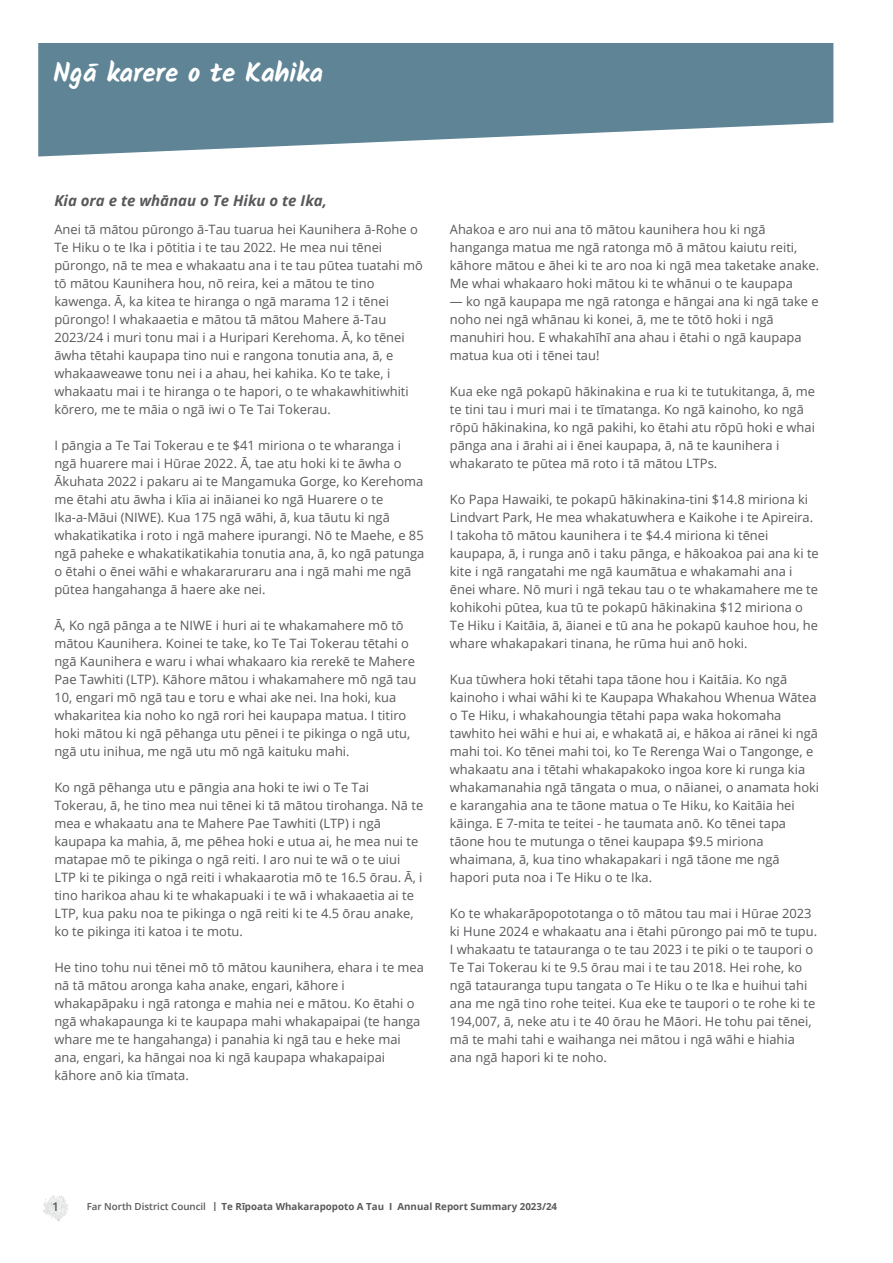
<style>
.page{position:relative;width:893px;height:1263px;background:#fff}
.page>*{position:absolute;margin:0;border:0;box-sizing:border-box;transform-origin:0 0}
.t1{font:700 27px "Kalam";letter-spacing:-.01em;color:#fff}
.t2{font:italic 700 15px "Open Sans";color:#58595b}
.t3{font:12.9px/18px "Open Sans";color:#58595b}
.t4{font:600 12px "Open Sans";color:#58595b}
.t5{font:700 9.75px "Open Sans";color:#58595b}
.s1{font-weight:600}
.s2{font-weight:600;font-size:12.45px}
</style>
<div class="page">
<svg style="left:38px;top:43px;width:795px;height:114px;background:#7696a5"></svg>
<img style="left:43px;top:1195px;width:25px;height:27px">
<h1 class="t1" style="left:53px;top:56px;width:271px">Ngā karere o te Kahika</h1>
<p class="t2" style="left:54px;top:190px;width:274px">Kia ora e te whānau o Te Hiku o te Ika,</p>
<p class="t3" style="left:54px;top:220px;width:370px">Anei tā mātou pūrongo ā-Tau tuarua hei Kaunihera ā-Rohe o Te Hiku o te Ika i pōtitia i te tau 2022. He mea nui tēnei pūrongo, nā te mea e whakaatu ana i te tau pūtea tuatahi mō tō mātou Kaunihera hou, nō reira, kei a mātou te tino kawenga. Ā, ka kitea te hiranga o ngā marama 12 i tēnei pūrongo! I whakaaetia e mātou tā mātou Mahere ā-Tau 2023/24 i muri tonu mai i a Huripari Kerehoma. Ā, ko tēnei āwha tētahi kaupapa tino nui e rangona tonutia ana, ā, e whakaaweawe tonu nei i a ahau, hei kahika. Ko te take, i whakaatu mai i te hiranga o te hapori, o te whakawhitiwhiti kōrero, me te māia o ngā iwi o Te Tai Tokerau.</p>
<p class="t3" style="left:54px;top:436px;width:371px">I pāngia a Te Tai Tokerau e te $41 miriona o te wharanga i ngā huarere mai i Hūrae 2022. Ā, tae atu hoki ki te āwha o Ākuhata 2022 i pakaru ai te Mangamuka Gorge, ko Kerehoma me ētahi atu āwha i kīia ai ināianei ko ngā Huarere o te Ika-a-Māui (NIWE). Kua 175 ngā wāhi, ā, kua tāutu ki ngā whakatikatika i roto i ngā mahere ipurangi. Nō te Maehe, e 85 ngā paheke e whakatikatikahia tonutia ana, ā, ko ngā patunga o ētahi o ēnei wāhi e whakararuraru ana i ngā mahi me ngā pūtea hangahanga ā haere ake nei.</p>
<p class="t3" style="left:54px;top:616px;width:363px">Ā, Ko ngā pānga a te NIWE i huri ai te whakamahere mō tō mātou Kaunihera. Koinei te take, ko Te Tai Tokerau tētahi o ngā Kaunihera e waru i whai whakaaro kia rerekē te Mahere Pae Tawhiti (LTP). Kāhore mātou i whakamahere mō ngā tau 10, engari mō ngā tau e toru e whai ake nei. Ina hoki, kua whakaritea kia noho ko ngā rori hei kaupapa matua. I titiro hoki mātou ki ngā pēhanga utu pēnei i te pikinga o ngā utu, ngā utu inihua, me ngā utu mō ngā kaituku mahi.</p>
<p class="t3" style="left:54px;top:778px;width:370px">Ko ngā pēhanga utu e pāngia ana hoki te iwi o Te Tai Tokerau, ā, he tino mea nui tēnei ki tā mātou tirohanga. Nā te mea e whakaatu ana te Mahere Pae Tawhiti (LTP) i ngā kaupapa ka mahia, ā, me pēhea hoki e utua ai, he mea nui te matapae mō te pikinga o ngā reiti. I aro nui te wā o te uiui LTP ki te pikinga o ngā reiti i whakaarotia mō te 16.5 ōrau. Ā, i tino harikoa ahau ki te whakapuaki i te wā i whakaaetia ai te LTP, kua paku noa te pikinga o ngā reiti ki te 4.5 ōrau anake, ko te pikinga iti katoa i te motu.</p>
<p class="t3" style="left:54px;top:958px;width:371px">He tino tohu nui tēnei mō tō mātou kaunihera, ehara i te mea nā tā mātou aronga kaha anake, engari, kāhore i whakapāpaku i ngā ratonga e mahia nei e mātou. Ko ētahi o ngā whakapaunga ki te kaupapa mahi whakapaipai (te hanga whare me te hangahanga) i panahia ki ngā tau e heke mai ana, engari, ka hāngai noa ki ngā kaupapa whakapaipai kāhore anō kia tīmata.</p>
<p class="t3" style="left:450px;top:220px;width:371px">Ahakoa e aro nui ana tō mātou kaunihera hou ki ngā hanganga matua me ngā ratonga mō ā mātou kaiutu reiti, kāhore mātou e āhei ki te aro noa ki ngā mea taketake anake.<br>Me whai whakaaro hoki mātou ki te whānui o te kaupapa</p>
<p class="t3" style="left:450px;top:292px;width:370px">— ko ngā kaupapa me ngā ratonga e hāngai ana ki ngā take e noho nei ngā whānau ki konei, ā, me te tōtō hoki i ngā manuhiri hou. E whakahīhī ana ahau i ētahi o ngā kaupapa matua kua oti i tēnei tau!</p>
<p class="t3" style="left:450px;top:382px;width:367px">Kua eke ngā pokapū hākinakina e rua ki te tutukitanga, ā, me te tini tau i muri mai i te tīmatanga. Ko ngā kainoho, ko ngā rōpū hākinakina, ko ngā pakihi, ko ētahi atu rōpū hoki e whai pānga ana i ārahi ai i ēnei kaupapa, ā, nā te kaunihera i whakarato te pūtea mā roto i tā mātou LTPs.</p>
<p class="t3" style="left:450px;top:490px;width:370px">Ko Papa Hawaiki, te pokapū hākinakina-tini $14.8 miriona ki Lindvart Park, He mea whakatuwhera e Kaikohe i te Apireira.<br>I takoha tō mātou kaunihera i te $4.4 miriona ki tēnei kaupapa, ā, i runga anō i taku pānga, e hākoakoa pai ana ki te kite i ngā rangatahi me ngā kaumātua e whakamahi ana i ēnei whare. Nō muri i ngā tekau tau o te whakamahere me te kohikohi pūtea, kua tū te pokapū hākinakina $12 miriona o Te Hiku i Kaitāia, ā, āianei e tū ana he pokapū kauhoe hou, he whare whakapakari tinana, he rūma hui anō hoki.</p>
<p class="t3" style="left:450px;top:670px;width:371px">Kua tūwhera hoki tētahi tapa tāone hou i Kaitāia. Ko ngā kainoho i whai wāhi ki te Kaupapa Whakahou Whenua Wātea o Te Hiku, i whakahoungia tētahi papa waka hokomaha tawhito hei wāhi e hui ai, e whakatā ai, e hākoa ai rānei ki ngā mahi toi. Ko tēnei mahi toi, ko Te Rerenga Wai o Tangonge, e whakaatu ana i tētahi whakapakoko ingoa kore ki runga kia whakamanahia ngā tāngata o mua, o nāianei, o anamata hoki e karangahia ana te tāone matua o Te Hiku, ko Kaitāia hei kāinga. E 7-mita te teitei - he taumata anō. Ko tēnei tapa tāone hou te mutunga o tēnei kaupapa $9.5 miriona whaimana, ā, kua tino whakapakari i ngā tāone me ngā hapori puta noa i Te Hiku o te Ika.</p>
<p class="t3" style="left:450px;top:904px;width:369px">Ko te whakarāpopototanga o tō mātou tau mai i Hūrae 2023 ki Hune 2024 e whakaatu ana i ētahi pūrongo pai mō te tupu.<br>I whakaatu te tatauranga o te tau 2023 i te piki o te taupori o Te Tai Tokerau ki te 9.5 ōrau mai i te tau 2018. Hei rohe, ko ngā tatauranga tupu tangata o Te Hiku o te Ika e huihui tahi ana me ngā tino rohe teitei. Kua eke te taupori o te rohe ki te 194,007, ā, neke atu i te 40 ōrau he Māori. He tohu pai tēnei, mā te mahi tahi e waihanga nei mātou i ngā wāhi e hiahia ana ngā hapori ki te noho.</p>
<p class="t4" style="left:52px;top:1198px;width:8px">1</p>
<p class="t5" style="left:87px;top:1199px;width:472px"><span class="s1">Far North District Council</span> <span class="s2">I</span> Te Rīpoata Whakarapopoto A Tau I Annual Report Summary 2023/24</p>
</div>
